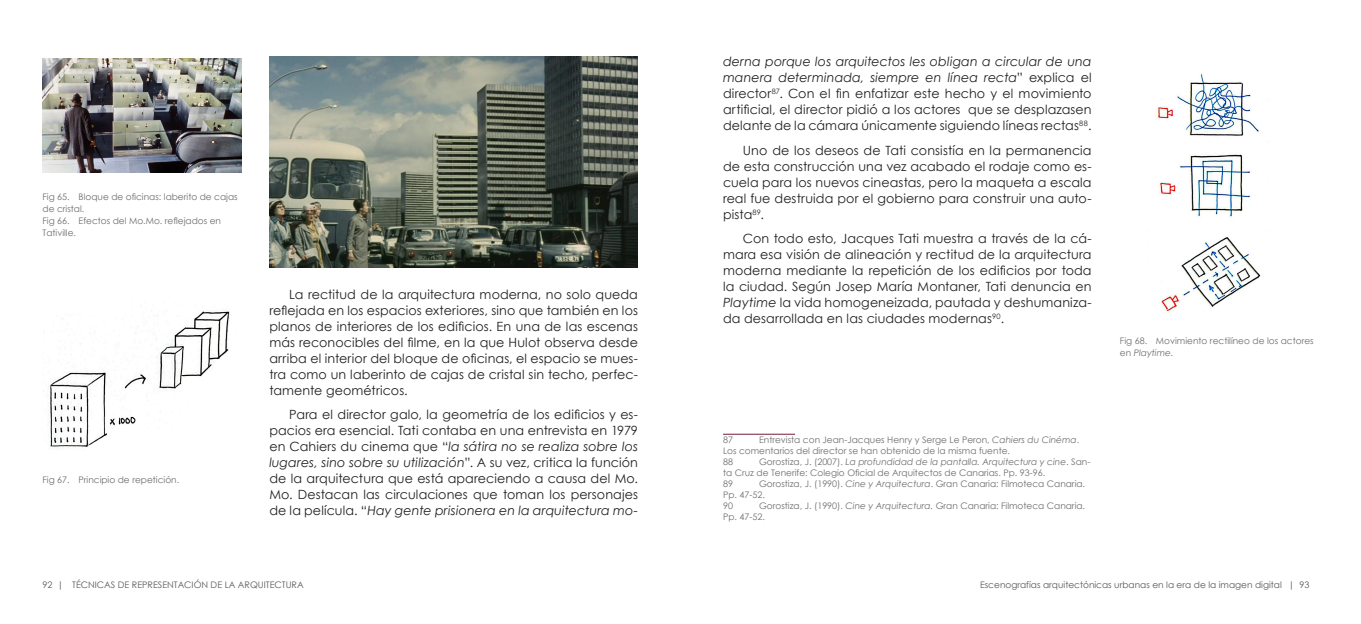
<style>
.page{position:relative;width:1361px;height:624px;background:#fff}
.page>*{position:absolute;margin:0;border:0;box-sizing:border-box;transform-origin:0 0}
.t1{font:12.7px/16px "Century Gothic";letter-spacing:.01em;color:#231f20;text-align:justify}
.Notas_al_pie{font:9px/10.8px "Century Gothic";color:#6c6d70}
.t2{font:9px "Century Gothic";color:#57585a}
.s1{font-style:italic}
</style>
<div class="page">
<img style="left:269px;top:57px;width:369px;height:210px">
<img style="left:43px;top:58px;width:198px;height:114px">
<img style="left:43px;top:306px;width:187px;height:143px">
<hr style="left:723px;top:434px;width:72px;height:1px;background:#77193c">
<img style="left:1157px;top:74px;width:104px;height:238px">
<p class="Notas_al_pie" style="left:43px;top:190px;width:197px;line-height:12px">Fig 65. Bloque de oficinas: laberito de cajas de cristal.</p>
<p class="Notas_al_pie" style="left:43px;top:214px;width:180px;line-height:12px">Fig 66. Efectos del Mo.Mo. reflejados en<br>Tativille.</p>
<p class="Notas_al_pie" style="left:43px;top:473px;width:138px">Fig 67. Principio de repetición.</p>
<p class="t1" style="left:269px;top:286px;width:370px;text-indent:20px">La rectitud de la arquitectura moderna, no solo queda reflejada en los espacios exteriores, sino que también en los planos de interiores de los edificios. En una de las escenas más reconocibles del filme, en la que Hulot observa desde arriba el interior del bloque de oficinas, el espacio se mues&shy;tra como un laberinto de cajas de cristal sin techo, perfec&shy;tamente geométricos.</p>
<p class="t1" style="left:269px;top:406px;width:370px;text-indent:20px">Para el director galo, la geometría de los edificios y es&shy;pacios era esencial. Tati contaba en una entrevista en 1979 en Cahiers du cinema que “<span class="s1">la sátira no se realiza sobre los lugares, sino sobre su utilización</span>”. A su vez, critica la función de la arquitectura que está apareciendo a causa del Mo.<br>Mo. Destacan las circulaciones que toman los personajes de la película. “<span class="s1">Hay gente prisionera en la arquitectura mo-</span></p>
<p class="t1" style="left:723px;top:53px;width:370px"><span class="s1">derna porque los arquitectos les obligan a circular de una manera determinada, siempre en línea recta</span>” explica el director<sup>87</sup>. Con el fin enfatizar este hecho y el movimiento artificial, el director pidió a los actores que se desplazasen delante de la cámara únicamente siguiendo líneas rectas<sup>88</sup>.</p>
<p class="t1" style="left:723px;top:142px;width:370px;text-indent:20px">Uno de los deseos de Tati consistía en la permanencia de esta construcción una vez acabado el rodaje como es&shy;cuela para los nuevos cineastas, pero la maqueta a escala real fue destruida por el gobierno para construir una auto&shy;pista<sup>89</sup>.</p>
<p class="t1" style="left:723px;top:230px;width:370px;text-indent:20px">Con todo esto, Jacques Tati muestra a través de la cá&shy;mara esa visión de alineación y rectitud de la arquitectura moderna mediante la repetición de los edificios por toda la ciudad. Según Josep María Montaner, Tati denuncia en <span class="s1">Playtime</span> la vida homogeneizada, pautada y deshumaniza&shy;da desarrollada en las ciudades modernas<sup>90</sup>.</p>
<p class="Notas_al_pie" style="left:1120px;top:334px;width:195px;line-height:12px">Fig 68. Movimiento rectilíneo de los actores en <span class="s1">Playtime.</span></p>
<p class="Notas_al_pie" style="left:723px;top:434px;width:358px;text-indent:36px">Entrevista con Jean-Jacques Henry y Serge Le Peron, <span class="s1">Cahiers du Cinéma</span>.<br>Los comentarios del director se han obtenido de la misma fuente.</p>
<p class="Notas_al_pie" style="left:723px;top:456px;width:11px">88</p>
<p class="Notas_al_pie" style="left:723px;top:434px;width:11px">87</p>
<p class="Notas_al_pie" style="left:723px;top:456px;width:369px;text-indent:36px">Gorostiza, J. (2007). <span class="s1">La profundidad de la pantalla. Arquitectura y cine</span>. San&shy;ta Cruz de Tenerife: Colegio Oficial de Arquitectos de Canarias. Pp. 93-96.</p>
<p class="Notas_al_pie" style="left:723px;top:478px;width:11px">89</p>
<p class="Notas_al_pie" style="left:723px;top:478px;width:364px;text-indent:36px">Gorostiza, J. (1990). <span class="s1">Cine y Arquitectura</span>. Gran Canaria: Filmoteca Canaria.<br>Pp. 47-52.</p>
<p class="Notas_al_pie" style="left:723px;top:500px;width:11px">90</p>
<p class="Notas_al_pie" style="left:723px;top:500px;width:364px;text-indent:36px">Gorostiza, J. (1990). <span class="s1">Cine y Arquitectura.</span> Gran Canaria: Filmoteca Canaria.<br>Pp. 47-52.</p>
<p class="t2" style="left:43px;top:578px;width:263px">92 | TÉCNICAS DE REPRESENTACIÓN DE LA ARQUITECTURA</p>
<p class="t2" style="left:980px;top:578px;width:331px">Escenografías arquitectónicas urbanas en la era de la imagen digital | 93</p>
</div>
